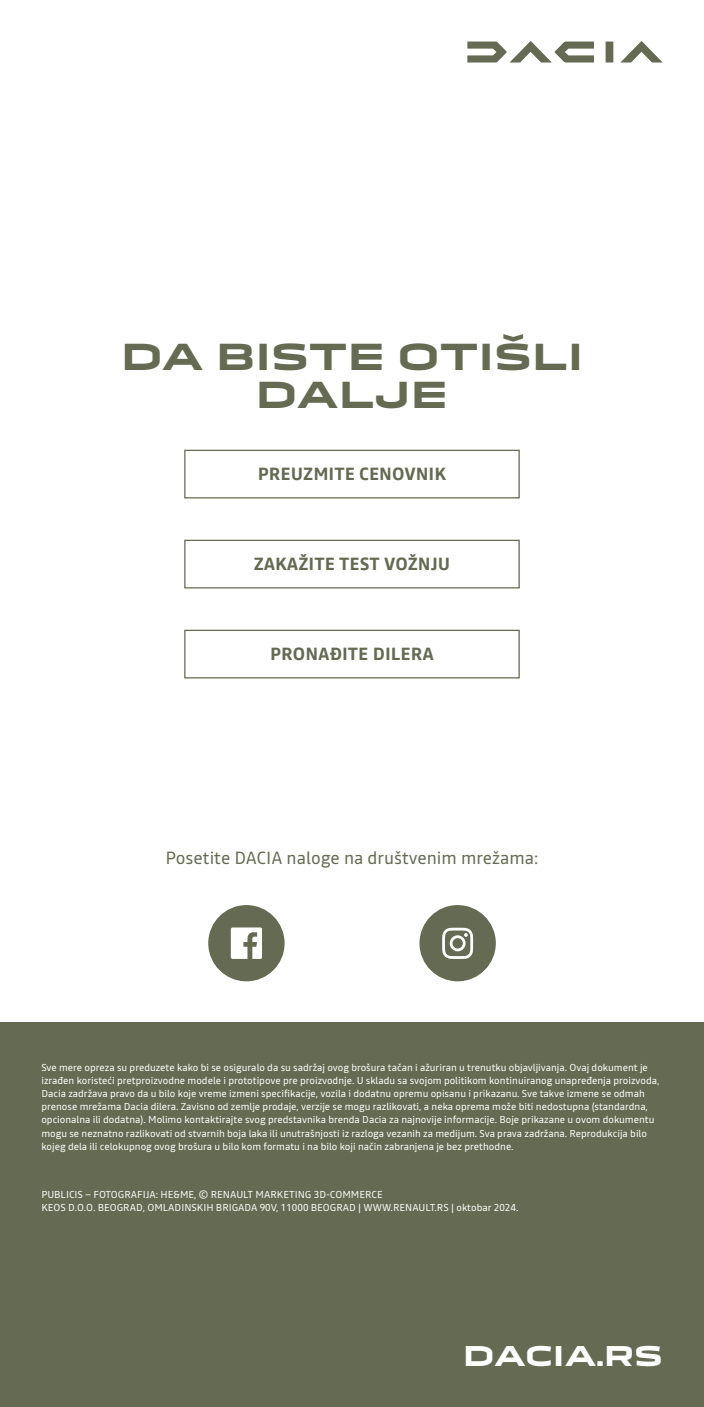
<style>
.page{position:relative;width:704px;height:1407px;background:#fff}
.page>*{position:absolute;margin:0;border:0;box-sizing:border-box;transform-origin:0 0}
.t1{font:700 35px/38.1px "Dacia Block Extended";color:#646b52;text-align:center}
.t2{font:700 26.56px "Dacia Block Extended";letter-spacing:-.005em;color:#fff}
.t3{font:700 17.5px "Read";color:#646b52}
.t4{font:17.5px "Read";color:#646b52}
.t5{font:10px/13.1px "Read";color:#fff}
</style>
<div class="page">
<div style="left:0;top:1022px;width:703px;height:385px;background:#646b52"></div>
<div style="left:420px;top:906px;width:74px;height:75px;background:#646b52;border-radius:50%"></div>
<div style="left:419px;top:905px;width:76px;height:76px;border:1px solid #646b52;border-radius:50%"></div>
<svg style="left:442px;top:928px;width:31px;height:31px"></svg>
<div style="left:209px;top:906px;width:75px;height:75px;background:#646b52;border-radius:50%"></div>
<div style="left:208px;top:905px;width:76px;height:76px;border:1px solid #646b52;border-radius:50%"></div>
<svg style="left:231px;top:927px;width:31px;height:32px"></svg>
<svg style="left:467px;top:41px;width:195px;height:22px"></svg>
<div style="left:184px;top:540px;width:335px;height:48px;border:1px solid #646b52"></div>
<div style="left:184px;top:630px;width:335px;height:48px;border:1px solid #646b52"></div>
<div style="left:184px;top:450px;width:335px;height:48px;border:1px solid #646b52"></div>
<h1 class="t1" style="left:121px;top:339px;width:463px">DA BISTE OTIŠLI<br>DALJE</h1>
<h3 class="t3" style="left:257px;top:462px;width:190px">PREUZMITE CENOVNIK</h3>
<h3 class="t3" style="left:253px;top:552px;width:198px">ZAKAŽITE TEST VOŽNJU</h3>
<h3 class="t3" style="left:270px;top:642px;width:165px">PRONAĐITE DILERA</h3>
<h3 class="t4" style="left:165px;top:845px;width:374px">Posetite DACIA naloge na društvenim mrežama:</h3>
<p class="t5" style="left:41px;top:1061px;width:619px">Sve mere opreza su preduzete kako bi se osiguralo da su sadržaj ovog brošura tačan i ažuriran u trenutku objavljivanja. Ovaj dokument je izrađen koristeći pretproizvodne modele i prototipove pre proizvodnje. U skladu sa svojom politikom kontinuiranog unapređenja proizvoda, Dacia zadržava pravo da u bilo koje vreme izmeni specifikacije, vozila i dodatnu opremu opisanu i prikazanu. Sve takve izmene se odmah prenose mrežama Dacia dilera. Zavisno od zemlje prodaje, verzije se mogu razlikovati, a neka oprema može biti nedostupna (standardna, opcionalna ili dodatna). Molimo kontaktirajte svog predstavnika brenda Dacia za najnovije informacije. Boje prikazane u ovom dokumentu mogu se neznatno razlikovati od stvarnih boja laka ili unutrašnjosti iz razloga vezanih za medijum. Sva prava zadržana. Reprodukcija bilo kojeg dela ili celokupnog ovog brošura u bilo kom formatu i na bilo koji način zabranjena je bez prethodne.</p>
<p class="t5" style="left:41px;top:1188px;width:478px">PUBLICIS – FOTOGRAFIJA: HE&amp;ME, © RENAULT MARKETING 3D-COMMERCE<br>KEOS D.O.O. BEOGRAD, OMLADINSKIH BRIGADA 90V, 11000 BEOGRAD | WWW.RENAULT.RS | oktobar 2024.</p>
<h2 class="t2" style="left:462px;top:1341px;width:201px">DACIA.RS</h2>
</div>
